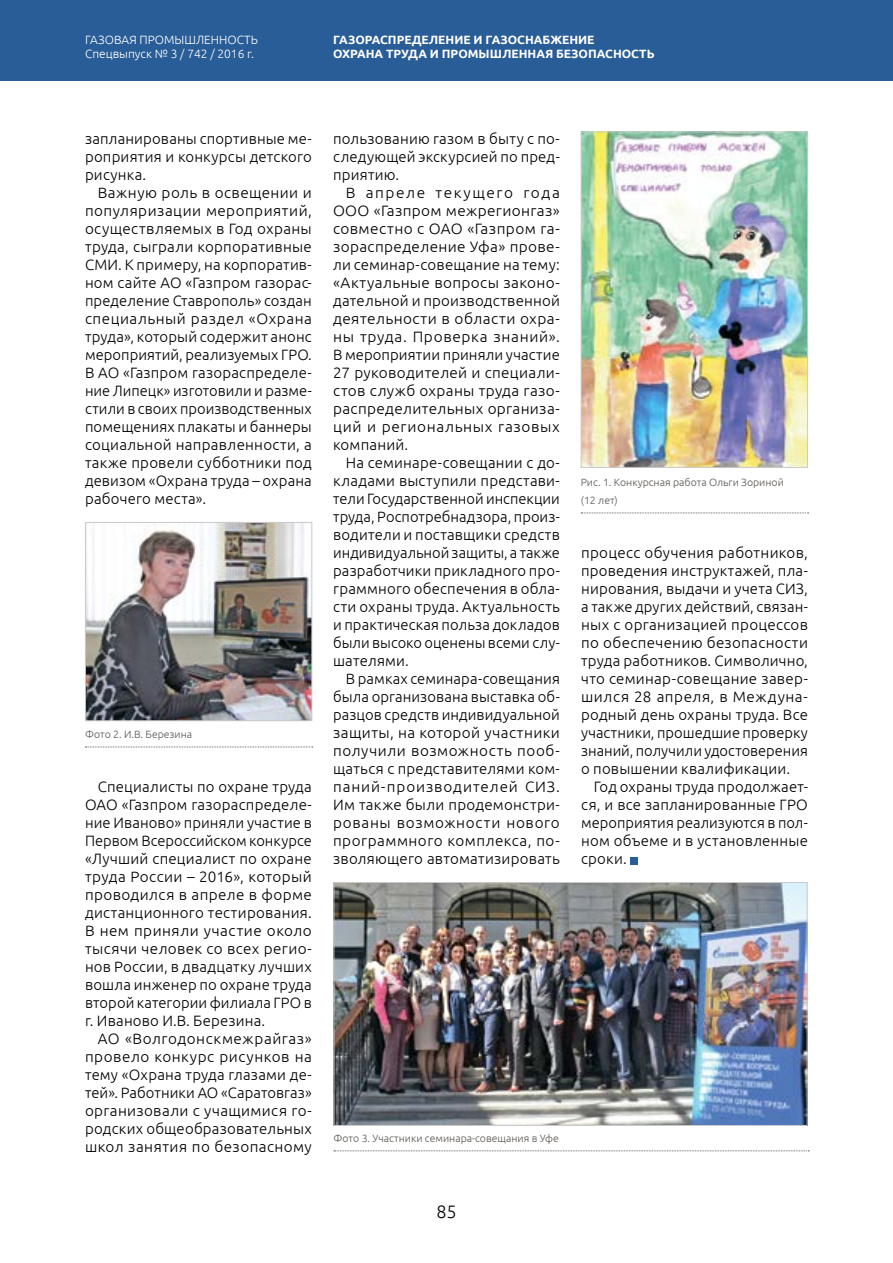
<style>
.page{position:relative;width:893px;height:1263px;background:#fff}
.page>*{position:absolute;margin:0;border:0;box-sizing:border-box;transform-origin:0 0}
.t1{font:300 18px "Ubuntu";color:#000}
.t2{font:300 15px/18px "Ubuntu";letter-spacing:.015em;color:#000;text-align:justify}
.t3{font:700 12px/14.4px "Ubuntu";color:#fff}
.t4{font:300 12px/14.4px "Ubuntu";color:#fff}
.t5{font:300 10.5px/18px "Ubuntu";color:#5b5753}
</style>
<div class="page">
<div style="left:0;top:0;width:893px;height:81px;background:#295d97"></div>
<div style="left:630px;top:857px;width:8px;height:7px;background:#295d97"></div>
<svg style="left:581px;top:513px;width:227px;height:1px"></svg>
<svg style="left:85px;top:747px;width:228px;height:1px"></svg>
<svg style="left:334px;top:1150px;width:475px;height:1px"></svg>
<img style="left:87px;top:524px;width:223px;height:195px">
<div style="left:85px;top:522px;width:227px;height:199px;border:1px solid #cacaca"></div>
<img style="left:335px;top:884px;width:470px;height:240px">
<div style="left:333px;top:882px;width:474px;height:244px;border:1px solid #cacaca"></div>
<img style="left:583px;top:134px;width:223px;height:332px">
<div style="left:581px;top:132px;width:227px;height:336px;border:1px solid #cacaca"></div>
<p class="t4" style="left:85px;top:32px;width:174px">ГАЗОВАЯ ПРОМЫШЛЕННОСТЬ<br>Спецвыпуск № 3 / 742 / 2016 г.</p>
<p class="t3" style="left:333px;top:32px;width:323px">ГАЗОРАСПРЕДЕЛЕНИЕ И ГАЗОСНАБЖЕНИЕ<br>ОХРАНА ТРУДА И ПРОМЫШЛЕННАЯ БЕЗОПАСНОСТЬ</p>
<p class="t2" style="left:85px;top:129px;width:228px">запланированы спортивные ме&shy;роприятия и конкурсы детского рисунка.</p>
<p class="t2" style="left:85px;top:183px;width:228px;text-indent:13px">Важную роль в освещении и популяризации мероприятий, осуществляемых в Год охраны труда, сыграли корпоративные СМИ. К примеру, на корпоратив&shy;ном сайте АО «Газпром газорас&shy;пределение Ставрополь» создан специальный раздел «Охрана труда», который содержит анонс мероприятий, реализуемых ГРО.<br>В АО «Газпром газораспределе&shy;ние Липецк» изготовили и разме&shy;стили в своих производственных помещениях плакаты и баннеры социальной направленности, а также провели субботники под девизом «Охрана труда – охрана рабочего места».</p>
<p class="t5" style="left:85px;top:725px;width:109px">Фото 2. И.В. Березина</p>
<p class="t2" style="left:85px;top:777px;width:228px;text-indent:13px">Специалисты по охране труда ОАО «Газпром газораспределе&shy;ние Иваново» приняли участие в Первом Всероссийском конкурсе «Лучший специалист по охране труда России – 2016», который проводился в апреле в форме дистанционного тестирования.<br>В нем приняли участие около тысячи человек со всех регио&shy;нов России, в двадцатку лучших вошла инженер по охране труда второй категории филиала ГРО в г. Иваново И.В. Березина.</p>
<p class="t2" style="left:85px;top:1029px;width:228px;text-indent:13px">АО «Волгодонскмежрайгаз» провело конкурс рисунков на тему «Охрана труда глазами де&shy;тей». Работники АО «Саратовгаз» организовали с учащимися го&shy;родских общеобразовательных школ занятия по безопасному</p>
<p class="t2" style="left:333px;top:129px;width:228px">пользованию газом в быту с по&shy;следующей экскурсией по пред&shy;приятию.</p>
<p class="t2" style="left:333px;top:183px;width:228px;text-indent:13px">В апреле текущего года ООО «Газпром межрегионгаз» совместно с ОАО «Газпром га&shy;зораспределение Уфа» прове&shy;ли семинар-совещание на тему: «Актуальные вопросы законо&shy;дательной и производственной деятельности в области охра&shy;ны труда. Проверка знаний».<br>В мероприятии приняли участие 27 руководителей и специали&shy;стов служб охраны труда газо&shy;распределительных организа&shy;ций и региональных газовых компаний.</p>
<p class="t2" style="left:333px;top:453px;width:228px;text-indent:13px">На семинаре-совещании с до&shy;кладами выступили представи&shy;тели Государственной инспекции труда, Роспотребнадзора, произ&shy;водители и поставщики средств индивидуальной защиты, а также разработчики прикладного про&shy;граммного обеспечения в обла&shy;сти охраны труда. Актуальность и практическая польза докладов были высоко оценены всеми слу&shy;шателями.</p>
<p class="t2" style="left:333px;top:669px;width:228px;text-indent:13px">В рамках семинара-совещания была организована выставка об&shy;разцов средств индивидуальной защиты, на которой участники получили возможность пооб&shy;щаться с представителями ком&shy;паний-производителей СИЗ.<br>Им также были продемонстри&shy;рованы возможности нового программного комплекса, по&shy;зволяющего автоматизировать</p>
<p class="t5" style="left:581px;top:473px;width:205px">Рис. 1. Конкурсная работа Ольги Зориной (12 лет)</p>
<p class="t2" style="left:581px;top:543px;width:228px">процесс обучения работников, проведения инструктажей, пла&shy;нирования, выдачи и учета СИЗ, а также других действий, связан&shy;ных с организацией процессов по обеспечению безопасности труда работников. Символично, что семинар-совещание завер&shy;шился 28 апреля, в Междуна&shy;родный день охраны труда. Все участники, прошедшие проверку знаний, получили удостоверения о повышении квалификации.</p>
<p class="t2" style="left:581px;top:777px;width:228px;text-indent:13px">Год охраны труда продолжает&shy;ся, и все запланированные ГРО мероприятия реализуются в пол&shy;ном объеме и в установленные сроки.</p>
<p class="t5" style="left:333px;top:1129px;width:227px">Фото 3. Участники семинара-совещания в Уфе</p>
<p class="t1" style="left:436px;top:1201px;width:22px">85</p>
</div>
